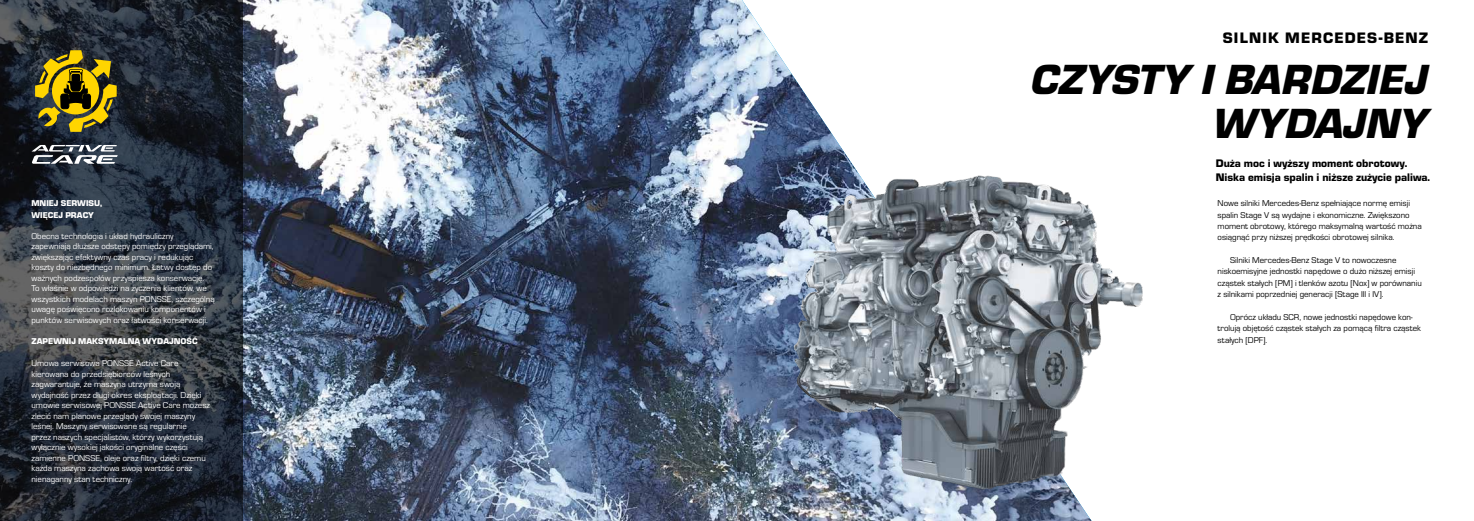
<style>
.page{position:relative;width:1474px;height:521px;background:#fff}
.page>*{position:absolute;margin:0;border:0;box-sizing:border-box;transform-origin:0 0}
.t1{font:italic 900 43.75px/43.8px "Eurostile";letter-spacing:-.005em;color:#000;text-align:right}
.t2{font:900 15.75px "Eurostile";letter-spacing:.075em;color:#000}
.t3{font:900 11.38px/13.7px "Eurostile";color:#000}
.t4{font:8.75px/10.5px "Eurostile";color:#fff}
.t5{font:8.75px/11.4px "Eurostile";color:#000}
.t6{font:900 8.75px/11.4px "Eurostile";color:#fff}
</style>
<div class="page">
<img style="left:243px;top:0;width:494px;height:521px">
<img style="left:712px;top:53px;width:431px;height:468px">
<svg style="left:0;top:0;width:243px;height:521px;background:#282f38"></svg>
<svg style="left:31px;top:145px;width:87px;height:19px"></svg>
<svg style="left:35px;top:50px;width:82px;height:82px;background:#796c1a"></svg>
<svg style="left:737px;top:0;width:354px;height:521px"></svg>
<p class="t6" style="left:31px;top:197px;width:72px">MNIEJ SERWISU,<br>WIĘCEJ PRACY</p>
<p class="t4" style="left:31px;top:230px;width:185px">Obecna technologia i układ hydrauliczny zapewniają dłuższe odstępy pomiędzy przeglądami, zwiększając efektywny czas pracy i redukując koszty do niezbędnego minimum. Łatwy dostęp do ważnych podzespołów przyspiesza konserwację.<br>To właśnie w odpowiedzi na życzenia klientów, we wszystkich modelach maszyn PONSSE, szczególną uwagę poświęcono rozlokowaniu komponentów i punktów serwisowych oraz łatwości konserwacji.</p>
<p class="t6" style="left:31px;top:335px;width:168px">ZAPEWNIJ MAKSYMALNĄ WYDAJNOŚĆ</p>
<p class="t4" style="left:31px;top:358px;width:180px">Umowa serwisowa PONSSE Active Care kierowana do przedsiębiorców leśnych zagwarantuje, że maszyna utrzyma swoją wydajność przez długi okres eksploatacji. Dzięki umowie serwisowej PONSSE Active Care możesz zlecić nam planowe przeglądy swojej maszyny leśnej. Maszyny serwisowane są regularnie<br>przez naszych specjalistów, którzy wykorzystują wyłącznie wysokiej jakości oryginalne części zamienne PONSSE, oleje oraz filtry, dzięki czemu każda maszyna zachowa swoją wartość oraz nienaganny stan techniczny.</p>
<h2 class="t2" style="left:1222px;top:27px;width:207px">SILNIK MERCEDES-BENZ</h2>
<h1 class="t1" style="left:1031px;top:55px;width:398px">CZYSTY I BARDZIEJ<br>WYDAJNY</h1>
<h3 class="t3" style="left:1215px;top:155px;width:216px">Duża moc i wyższy moment obrotowy.<br>Niska emisja spalin i niższe zużycie paliwa.</h3>
<p class="t5" style="left:1217px;top:197px;width:206px">Nowe silniki Mercedes-Benz spełniające normę emisji spalin Stage V są wydajne i ekonomiczne. Zwiększono moment obrotowy, którego maksymalną wartość można osiągnąć przy niższej prędkości obrotowej silnika.</p>
<p class="t5" style="left:1217px;top:254px;width:206px;text-indent:12px">Silniki Mercedes-Benz Stage V to nowoczesne niskoemisyjne jednostki napędowe o dużo niższej emisji cząstek stałych [PM] i tlenków azotu [Nox] w porównaniu z silnikami poprzedniej generacji [Stage III i IV].</p>
<p class="t5" style="left:1217px;top:311px;width:205px;text-indent:12px">Oprócz układu SCR, nowe jednostki napędowe kon&shy;trolują objętość cząstek stałych za pomącą filtra cząstek stałych [DPF].</p>
</div>
